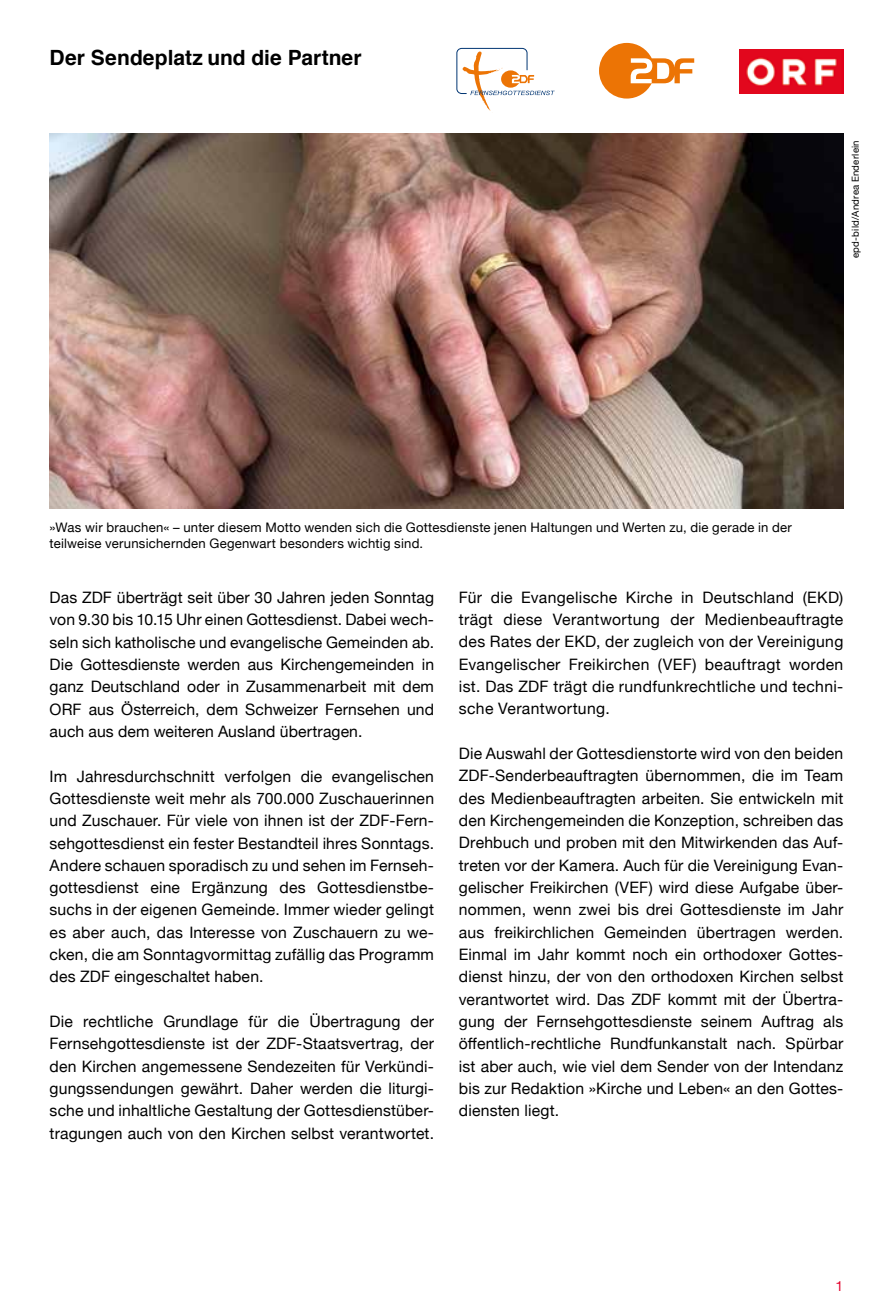
<style>
.page{position:relative;width:893px;height:1315px;background:#fff}
.page>*{position:absolute;margin:0;border:0;box-sizing:border-box;transform-origin:0 0}
.t1{font:700 21px "Helvetica";color:#000}
.t2{font:15.75px/22.4px "Helvetica Neue";letter-spacing:.01em;color:#000;text-align:justify}
.t3{font:14px "Helvetica Neue";color:#e2002b}
.t4{font:13.12px/15.8px "Helvetica Neue";letter-spacing:.02em;color:#000}
.t5{font:9.62px "Helvetica Neue";letter-spacing:.025em;color:#000}
</style>
<div class="page">
<svg style="left:456px;top:48px;width:99px;height:63px"></svg>
<img style="left:740px;top:50px;width:103px;height:44px">
<svg style="left:599px;top:43px;width:95px;height:56px"></svg>
<img style="left:50px;top:134px;width:793px;height:374px">
<h1 class="t1" style="left:50px;top:41px;width:314px">Der Sendeplatz und die Partner</h1>
<p class="t5" style="left:848px;top:258px;width:119px;rotate:-90deg">epd-bild/Andrea Enderlein</p>
<p class="t4" style="left:50px;top:520px;width:744px">»Was wir brauchen« – unter diesem Motto wenden sich die Gottesdienste jenen Haltungen und Werten zu, die gerade in der teilweise verunsichernden Gegenwart besonders wichtig sind.</p>
<p class="t2" style="left:50px;top:587px;width:386px">Das ZDF überträgt seit über 30 Jahren jeden Sonntag von 9.30 bis 10.15 Uhr einen Gottesdienst. Dabei wech&shy;seln sich katholische und evangelische Gemeinden ab.<br>Die Gottesdienste werden aus Kirchengemeinden in ganz Deutschland oder in Zusammenarbeit mit dem ORF aus Österreich, dem Schweizer Fernsehen und auch aus dem weiteren Ausland übertragen.</p>
<p class="t2" style="left:50px;top:765px;width:386px">Im Jahresdurchschnitt verfolgen die evangelischen Gottesdienste weit mehr als 700.000 Zuschauerinnen und Zuschauer. Für viele von ihnen ist der ZDF-Fern&shy;sehgottesdienst ein fester Bestandteil ihres Sonntags.<br>Andere schauen sporadisch zu und sehen im Fernseh&shy;gottesdienst eine Ergänzung des Gottesdienstbe&shy;suchs in der eigenen Gemeinde. Immer wieder gelingt es aber auch, das Interesse von Zuschauern zu we&shy;cken, die am Sonntagvormittag zufällig das Programm des ZDF eingeschaltet haben.</p>
<p class="t2" style="left:50px;top:1011px;width:386px">Die rechtliche Grundlage für die Übertragung der Fernsehgottesdienste ist der ZDF-Staatsvertrag, der den Kirchen angemessene Sendezeiten für Verkündi&shy;gungssendungen gewährt. Daher werden die liturgi&shy;sche und inhaltliche Gestaltung der Gottesdienstüber&shy;tragungen auch von den Kirchen selbst verantwortet.</p>
<p class="t2" style="left:459px;top:587px;width:386px">Für die Evangelische Kirche in Deutschland (EKD) trägt diese Verantwortung der Medienbeauftragte des Rates der EKD, der zugleich von der Vereinigung Evangelischer Freikirchen (VEF) beauftragt worden ist. Das ZDF trägt die rundfunkrechtliche und techni&shy;sche Verantwortung.</p>
<p class="t2" style="left:459px;top:743px;width:386px">Die Auswahl der Gottesdienstorte wird von den beiden ZDF-Senderbeauftragten übernommen, die im Team des Medienbeauftragten arbeiten. Sie entwickeln mit den Kirchengemeinden die Konzeption, schreiben das Drehbuch und proben mit den Mitwirkenden das Auf&shy;treten vor der Kamera. Auch für die Vereinigung Evan&shy;gelischer Freikirchen (VEF) wird diese Aufgabe über&shy;nommen, wenn zwei bis drei Gottesdienste im Jahr aus freikirchlichen Gemeinden übertragen werden.<br>Einmal im Jahr kommt noch ein orthodoxer Gottes&shy;dienst hinzu, der von den orthodoxen Kirchen selbst verantwortet wird. Das ZDF kommt mit der Übertra&shy;gung der Fernsehgottesdienste seinem Auftrag als öffentlich-rechtliche Rundfunkanstalt nach. Spürbar ist aber auch, wie viel dem Sender von der Intendanz bis zur Redaktion »Kirche und Leben« an den Gottes&shy;diensten liegt.</p>
<p class="t3" style="left:836px;top:1276px;width:9px">1</p>
</div>
